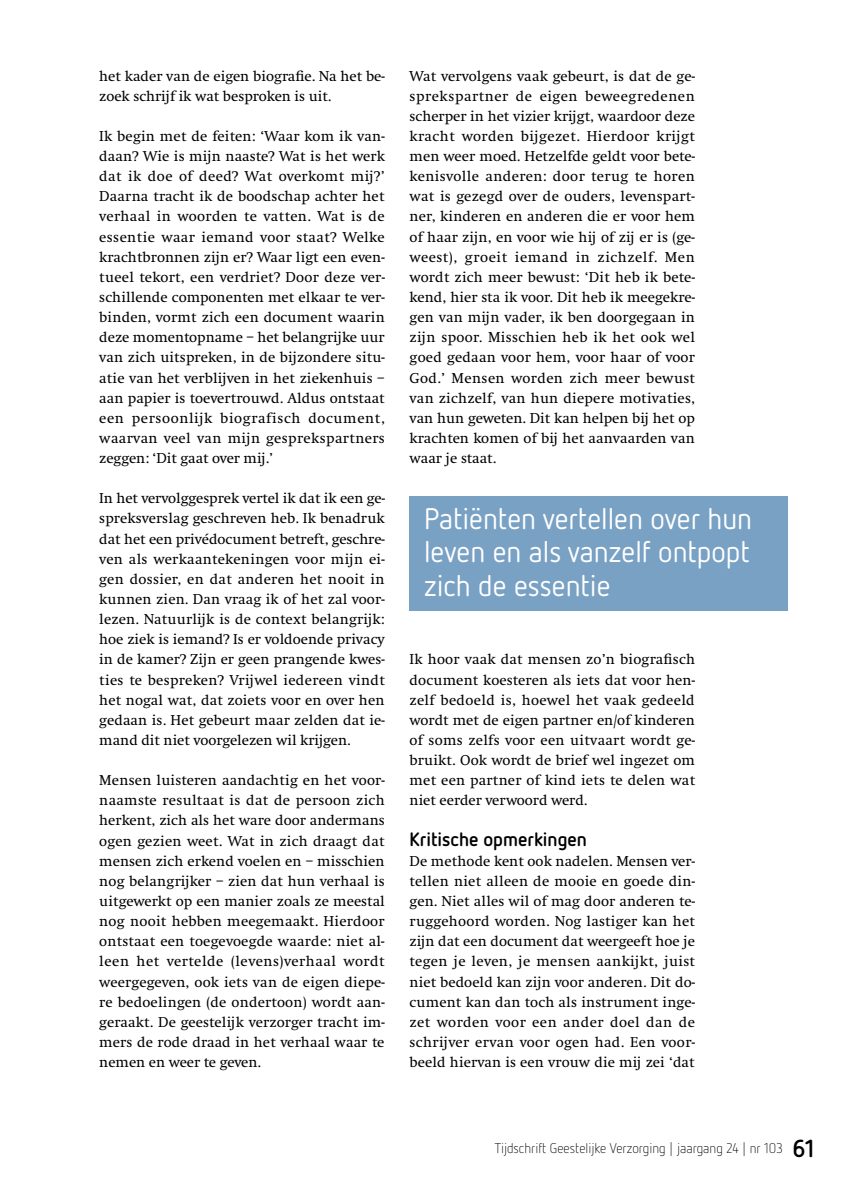
<style>
.page{position:relative;width:844px;height:1191px;background:#fff}
.page>*{position:absolute;margin:0;border:0;box-sizing:border-box;transform-origin:0 0}
.t1{font:29.75px/33.2px "Netto OT";color:#fff;text-align:justify}
.t2{font:700 19.25px "Netto OT";color:#000}
.t3{font:14.88px/20.1px "Swift ISE";letter-spacing:.005em;color:#000;text-align:justify}
.t4{font:300 14px "Netto OT";color:#000}
.s1{font-weight:700;font-size:24.5px}
</style>
<div class="page">
<div style="left:409px;top:496px;width:378px;height:114px;background:#78a1c4"></div>
<p class="t3" style="left:99px;top:66px;width:287px">het kader van de eigen biografie. Na het be&shy;zoek schrijf ik wat besproken is uit.</p>
<p class="t3" style="left:99px;top:126px;width:287px">Ik begin met de feiten: ‘Waar kom ik van&shy;daan? Wie is mijn naaste? Wat is het werk dat ik doe of deed? Wat overkomt mij?’ Daarna tracht ik de boodschap achter het verhaal in woorden te vatten. Wat is de essentie waar iemand voor staat? Welke krachtbronnen zijn er? Waar ligt een even&shy;tueel tekort, een verdriet? Door deze ver&shy;schillende componenten met elkaar te ver&shy;binden, vormt zich een document waarin deze momentopname – het belangrijke uur van zich uitspreken, in de bijzondere situ&shy;atie van het verblijven in het ziekenhuis – aan papier is toevertrouwd. Aldus ontstaat een persoonlijk biografisch document, waarvan veel van mijn gesprekspartners zeggen: ‘Dit gaat over mij.’</p>
<p class="t3" style="left:99px;top:489px;width:287px">In het vervolggesprek vertel ik dat ik een ge&shy;spreksverslag geschreven heb. Ik benadruk dat het een privédocument betreft, geschre&shy;ven als werkaantekeningen voor mijn ei&shy;gen dossier, en dat anderen het nooit in kunnen zien. Dan vraag ik of het zal voor&shy;lezen. Natuurlijk is de context belangrijk: hoe ziek is iemand? Is er voldoende privacy in de kamer? Zijn er geen prangende kwes&shy;ties te bespreken? Vrijwel iedereen vindt het nogal wat, dat zoiets voor en over hen gedaan is. Het gebeurt maar zelden dat ie&shy;mand dit niet voorgelezen wil krijgen.</p>
<p class="t3" style="left:99px;top:770px;width:287px">Mensen luisteren aandachtig en het voor&shy;naamste resultaat is dat de persoon zich herkent, zich als het ware door andermans ogen gezien weet. Wat in zich draagt dat mensen zich erkend voelen en – misschien nog belangrijker – zien dat hun verhaal is uitgewerkt op een manier zoals ze meestal nog nooit hebben meegemaakt. Hierdoor ontstaat een toegevoegde waarde: niet al&shy;leen het vertelde (levens)verhaal wordt weergegeven, ook iets van de eigen diepe&shy;re bedoelingen (de ondertoon) wordt aan&shy;geraakt. De geestelijk verzorger tracht im&shy;mers de rode draad in het verhaal waar te nemen en weer te geven.</p>
<p class="t3" style="left:409px;top:66px;width:287px">Wat vervolgens vaak gebeurt, is dat de ge&shy;sprekspartner de eigen beweegredenen scherper in het vizier krijgt, waardoor deze kracht worden bijgezet. Hierdoor krijgt men weer moed. Hetzelfde geldt voor bete&shy;kenisvolle anderen: door terug te horen wat is gezegd over de ouders, levenspart&shy;ner, kinderen en anderen die er voor hem of haar zijn, en voor wie hij of zij er is (ge&shy;weest), groeit iemand in zichzelf. Men wordt zich meer bewust: ‘Dit heb ik bete&shy;kend, hier sta ik voor. Dit heb ik meegekre&shy;gen van mijn vader, ik ben doorgegaan in zijn spoor. Misschien heb ik het ook wel goed gedaan voor hem, voor haar of voor God.’ Mensen worden zich meer bewust van zichzelf, van hun diepere motivaties, van hun geweten. Dit kan helpen bij het op krachten komen of bij het aanvaarden van waar je staat.</p>
<h1 class="t1" style="left:424px;top:501px;width:329px">Patiënten vertellen over hun leven en als vanzelf ontpopt zich de essentie</h1>
<p class="t3" style="left:409px;top:650px;width:287px">Ik hoor vaak dat mensen zo’n biografisch document koesteren als iets dat voor hen&shy;zelf bedoeld is, hoewel het vaak gedeeld wordt met de eigen partner en/of kinderen of soms zelfs voor een uitvaart wordt ge&shy;bruikt. Ook wordt de brief wel ingezet om met een partner of kind iets te delen wat niet eerder verwoord werd.</p>
<p class="t2" style="left:409px;top:826px;width:179px">Kritische opmerkingen</p>
<p class="t3" style="left:409px;top:851px;width:287px">De methode kent ook nadelen. Mensen ver&shy;tellen niet alleen de mooie en goede din&shy;gen. Niet alles wil of mag door anderen te&shy;ruggehoord worden. Nog lastiger kan het zijn dat een document dat weergeeft hoe je tegen je leven, je mensen aankijkt, juist niet bedoeld kan zijn voor anderen. Dit do&shy;cument kan dan toch als instrument inge&shy;zet worden voor een ander doel dan de schrijver ervan voor ogen had. Een voor&shy;beeld hiervan is een vrouw die mij zei ‘dat</p>
<p class="t4" style="left:495px;top:1139px;width:321px">Tijdschrift Geestelijke Verzorging | jaargang 24 | nr 103 <span class="s1">61</span></p>
</div>
